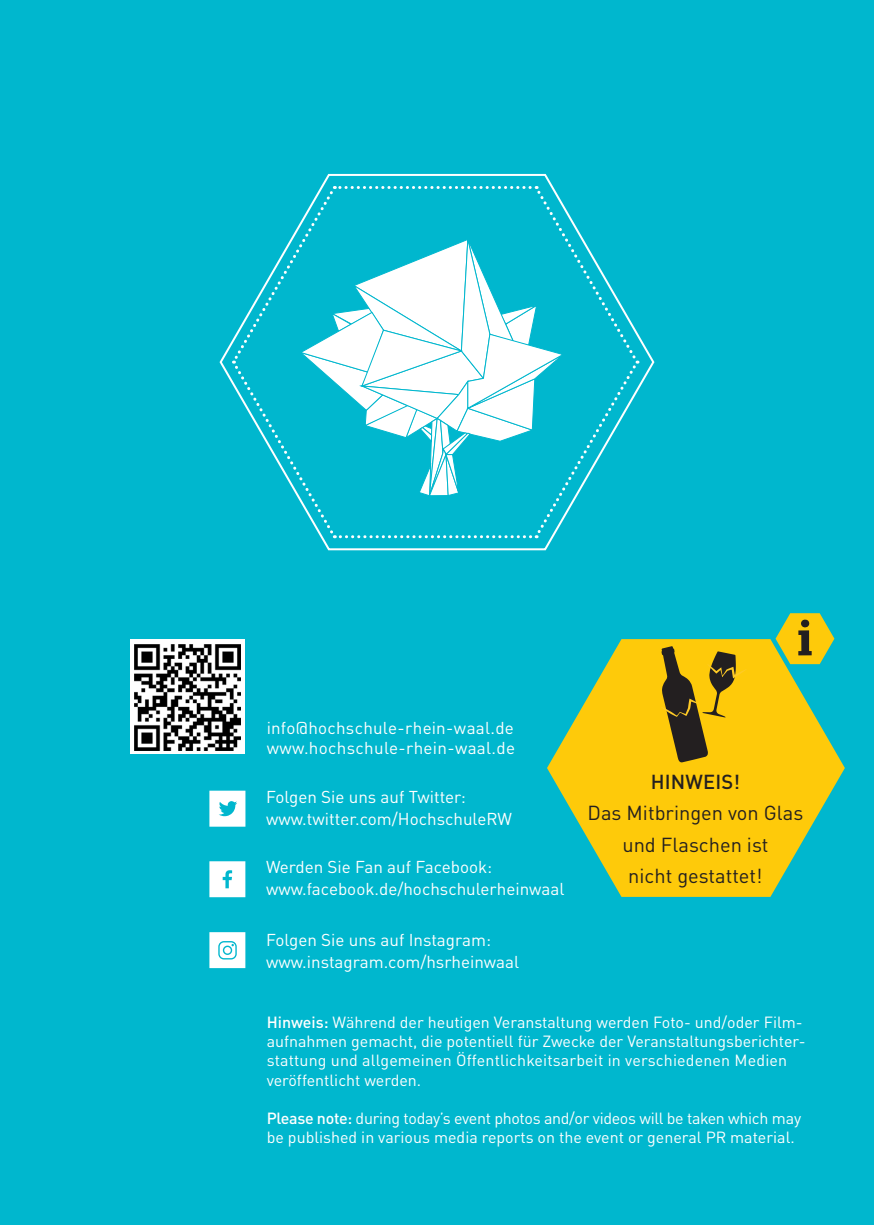
<style>
.page{position:relative;width:874px;height:1225px;background:#fff}
.page>*{position:absolute;margin:0;border:0;box-sizing:border-box;transform-origin:0 0}
.t1{font:20px/31.4px "DINOT";color:#231f20;text-align:center}
.t2{font:500 20px "DINOT";letter-spacing:.01em;color:#231f20}
.t3{font:17px "DINOT";color:#fff}
.t4{font:17px "DINOT";letter-spacing:.02em;color:#fff}
.t5{font:16px/19.2px "DINOT";color:#fff}
.s1{font-weight:500}
</style>
<div class="page">
<div style="left:0;top:0;width:873px;height:1225px;background:#00b7ce"></div>
<div style="left:130px;top:639px;width:115px;height:115px;background:#fff"></div>
<img style="left:135px;top:644px;width:106px;height:106px">
<svg style="left:209px;top:861px;width:36px;height:36px"></svg>
<svg style="left:209px;top:790px;width:36px;height:36px"></svg>
<svg style="left:209px;top:932px;width:36px;height:36px"></svg>
<div style="left:224px;top:947px;width:7px;height:6px;background:#fff;border-radius:50%"></div>
<svg style="left:547px;top:639px;width:297px;height:258px;fill:#feca0a"></svg>
<svg style="left:775px;top:613px;width:59px;height:51px"></svg>
<svg style="left:660px;top:646px;width:86px;height:116px;background:#ad8a12"></svg>
<svg style="left:219px;top:173px;width:436px;height:378px"></svg>
<svg style="left:231px;top:186px;width:408px;height:352px"></svg>
<p class="t3" style="left:266px;top:717px;width:248px">info@hochschule-rhein-waal.de</p>
<p class="t4" style="left:266px;top:737px;width:250px">www.hochschule-rhein-waal.de</p>
<p class="t3" style="left:266px;top:786px;width:201px">Folgen Sie uns auf Twitter:</p>
<p class="t3" style="left:266px;top:808px;width:247px">www.twitter.com/HochschuleRW</p>
<p class="t3" style="left:266px;top:856px;width:228px">Werden Sie Fan auf Facebook:</p>
<p class="t3" style="left:266px;top:878px;width:300px">www.facebook.de/hochschulerheinwaal</p>
<p class="t3" style="left:266px;top:929px;width:226px">Folgen Sie uns auf Instagram:</p>
<p class="t3" style="left:266px;top:951px;width:254px">www.instagram.com/hsrheinwaal</p>
<p class="t2" style="left:650px;top:769px;width:91px">HINWEIS!</p>
<p class="t1" style="left:587px;top:797px;width:217px">Das Mitbringen von Glas und Flaschen ist</p>
<p class="t1" style="left:628px;top:859px;width:136px">nicht gestattet!</p>
<p class="t5" style="left:266px;top:1012px;width:540px"><span class="s1">Hinweis:</span> Während der heutigen Veranstaltung werden Foto- und/oder Film&shy;aufnahmen gemacht, die potentiell für Zwecke der Veranstaltungsberichter-</p>
<p class="t5" style="left:266px;top:1050px;width:521px">stattung und allgemeinen Öffentlichkeitsarbeit in verschiedenen Medien</p>
<p class="t5" style="left:266px;top:1070px;width:156px">veröffentlicht werden.</p>
<p class="t5" style="left:266px;top:1108px;width:536px"><span class="s1">Please note:</span> during today’s event photos and/or videos will be taken which may be published in various media reports on the event or general PR material.</p>
</div>
